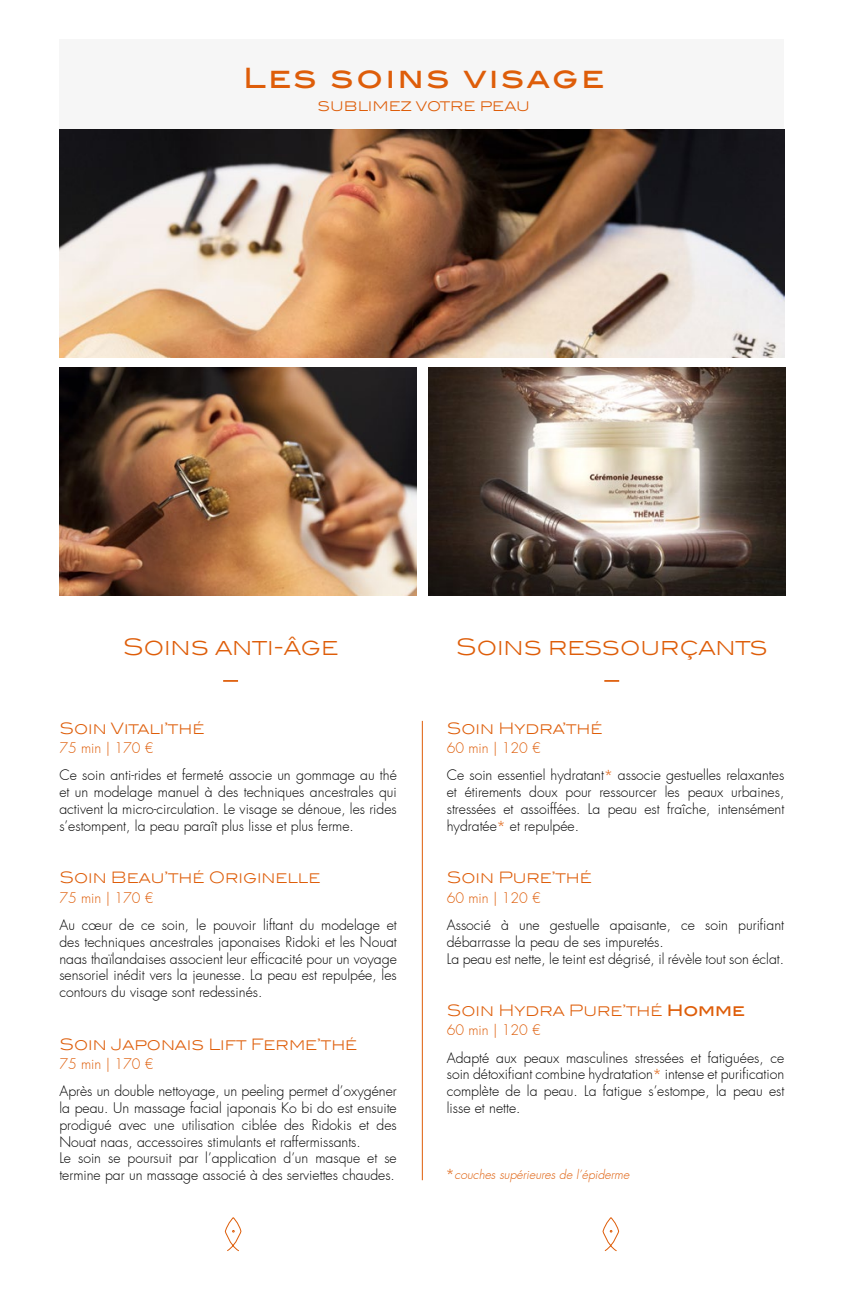
<style>
.page{position:relative;width:844px;height:1290px;background:#fff}
.page>*{position:absolute;margin:0;border:0;box-sizing:border-box;transform-origin:0 0}
.t1{font:500 28px "Blair ITC";letter-spacing:.1em;color:#de5d09}
.t2{font:300 22.75px "Blair ITC";color:#de5d09}
.t3{font:300 15.75px "Blair ITC";color:#de5d09}
.t4{font:300 14px/16.8px "Futura Std";color:#000;text-align:justify}
.t5{font:300 14px "Futura Std";color:#de5d09}
.t6{font:italic 300 12.25px "Futura Std";color:#de5d09}
.s1{color:#de5d09}
.s2{font-family:"Blair ITC";color:#de5d09}
.s3{font-weight:500}
.s4{font-family:"Blair ITC";font-style:normal;font-size:14px}
</style>
<div class="page">
<div style="left:60px;top:40px;width:724px;height:89px;background:#f6f6f6"></div>
<svg style="left:604px;top:680px;width:15px;height:2px"></svg>
<svg style="left:223px;top:680px;width:15px;height:2px"></svg>
<hr style="left:422px;top:721px;width:1px;height:459px;background:#de5d09">
<svg style="left:224px;top:1217px;width:18px;height:35px"></svg>
<svg style="left:602px;top:1217px;width:17px;height:35px"></svg>
<img style="left:60px;top:129px;width:724px;height:229px">
<img style="left:59px;top:367px;width:357px;height:229px">
<img style="left:428px;top:367px;width:357px;height:229px">
<h1 class="t1" style="left:243px;top:61px;width:363px">Les soins visage</h1>
<p class="t3" style="left:317px;top:96px;width:214px">sublimez votre peau</p>
<h2 class="t2" style="left:123px;top:633px;width:217px">Soins anti-âge</h2>
<h2 class="t2" style="left:455px;top:633px;width:313px">Soins ressourçants</h2>
<p class="t3" style="left:59px;top:719px;width:146px">Soin Vitali’thé</p>
<p class="t5" style="left:59px;top:739px;width:96px">75 min | 170 €</p>
<p class="t4" style="left:59px;top:767px;width:339px">Ce soin anti-rides et fermeté associe un gommage au thé et un modelage manuel à des techniques ancestrales qui activent la micro-circulation. Le visage se dénoue, les rides s’estompent, la peau paraît plus lisse et plus ferme.</p>
<p class="t3" style="left:59px;top:869px;width:262px">Soin Beau’thé Originelle</p>
<p class="t5" style="left:59px;top:889px;width:96px">75 min | 170 €</p>
<p class="t4" style="left:59px;top:917px;width:339px">Au cœur de ce soin, le pouvoir liftant du modelage et des techniques ancestrales japonaises Ridoki et les Nouat naas thaïlandaises associent leur efficacité pour un voyage sensoriel inédit vers la jeunesse. La peau est repulpée, les contours du visage sont redessinés.</p>
<p class="t3" style="left:59px;top:1035px;width:299px">Soin Japonais Lift Ferme’thé</p>
<p class="t5" style="left:59px;top:1055px;width:96px">75 min | 170 €</p>
<p class="t4" style="left:59px;top:1083px;width:339px;text-align:left">Après un double nettoyage, un peeling permet d’oxygéner la peau. Un massage facial japonais Ko bi do est ensuite prodigué avec une utilisation ciblée des Ridokis et des Nouat naas, accessoires stimulants et raffermissants.<br>Le soin se poursuit par l’application d’un masque et se termine par un massage associé à des serviettes chaudes.</p>
<p class="t3" style="left:446px;top:719px;width:157px">Soin Hydra’thé</p>
<p class="t4" style="left:446px;top:735px;width:339px;line-height:27.3px"><span class="s1">60 min | 120 €<br></span>Ce soin essentiel hydratant<span class="s2">*</span> associe gestuelles relaxantes</p>
<p class="t4" style="left:446px;top:784px;width:339px">et étirements doux pour ressourcer les peaux urbaines, stressées et assoiffées. La peau est fraîche, intensément hydratée<span class="s2">*</span> et repulpée.</p>
<p class="t3" style="left:446px;top:869px;width:146px">Soin Pure’thé</p>
<p class="t5" style="left:446px;top:889px;width:96px">60 min | 120 €</p>
<p class="t4" style="left:446px;top:917px;width:339px;text-align:left">Associé à une gestuelle apaisante, ce soin purifiant débarrasse la peau de ses impuretés.<br>La peau est nette, le teint est dégrisé, il révèle tout son éclat.</p>
<p class="t3" style="left:446px;top:1001px;width:299px">Soin Hydra Pure’thé <span class="s3">Homme</span></p>
<p class="t5" style="left:446px;top:1022px;width:96px">60 min | 120 €</p>
<p class="t4" style="left:446px;top:1049px;width:339px">Adapté aux peaux masculines stressées et fatiguées, ce soin détoxifiant combine hydratation<span class="s2">*</span> intense et purification complète de la peau. La fatigue s’estompe, la peau est lisse et nette.</p>
<p class="t6" style="left:445px;top:1167px;width:185px"><span class="s4">*</span>couches supérieures de l’épiderme</p>
</div>
